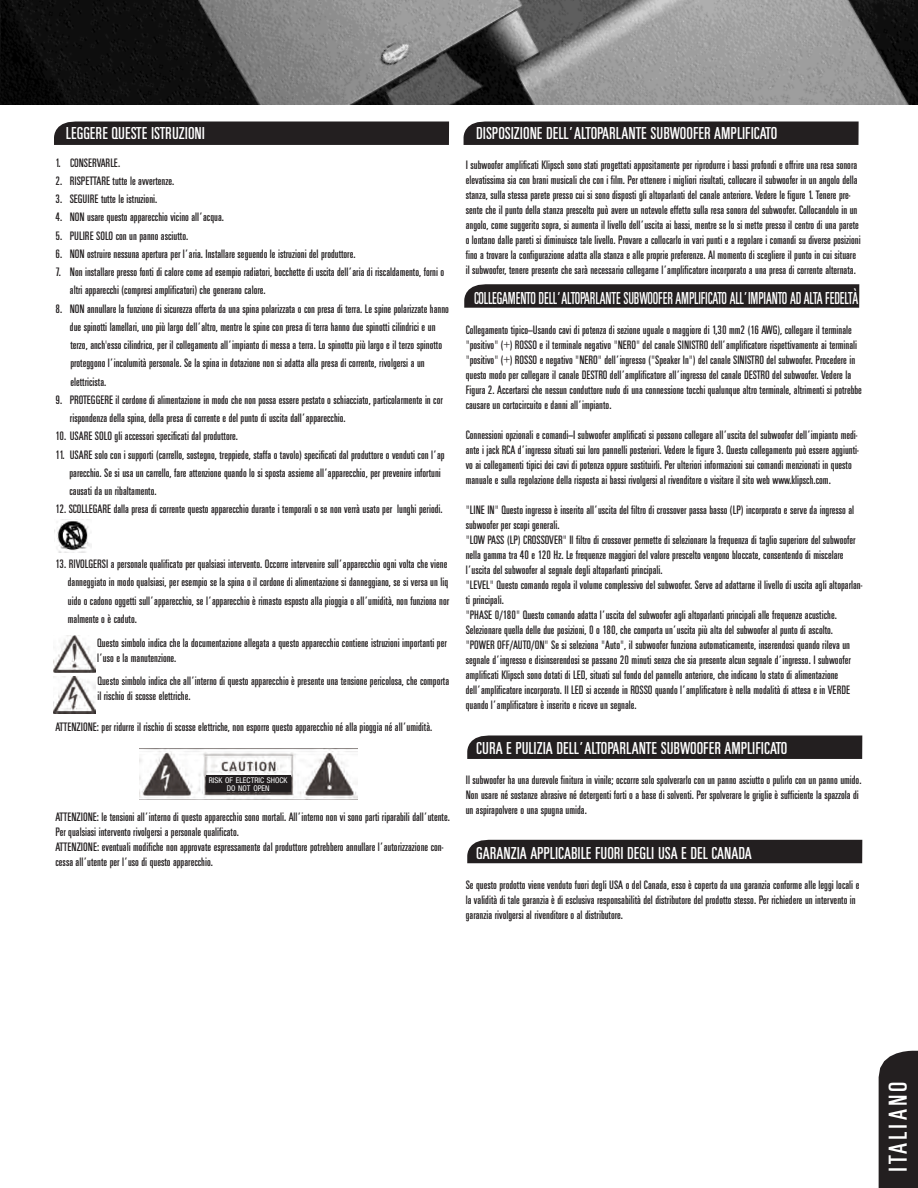
<style>
.page{position:relative;width:918px;height:1188px;background:#fff}
.page>*{position:absolute;margin:0;border:0;box-sizing:border-box;transform-origin:0 0}
.t1{font:27px "U59";letter-spacing:.115em;color:#fff}
.t2{font:18px "U59";color:#fff;scale:.95 1}
.t3{font:18px "U59";color:#fff;scale:.8 1}
.t4{font:12.75px/15px "U59";color:#231f20;scale:.95 1}
.t5{font:condensed 7.8px/7.5px "Helvetica Neue";color:#fff;text-align:center}
</style>
<div class="page">
<div style="left:54px;top:122px;width:395px;height:23px;background:#231f20"></div>
<div style="left:467px;top:840px;width:395px;height:23px;background:#231f20"></div>
<div style="left:464px;top:122px;width:395px;height:23px;background:#231f20"></div>
<div style="left:467px;top:736px;width:395px;height:23px;background:#231f20"></div>
<svg style="left:464px;top:284px;width:395px;height:24px;background:#292526"></svg>
<div style="left:879px;top:1051px;width:39px;height:137px;background:#231f20"></div>
<img style="left:1px;top:0;width:917px;height:104px">
<img style="left:54px;top:519px;width:37px;height:34px">
<svg style="left:53px;top:713px;width:43px;height:1px"></svg>
<img style="left:53px;top:676px;width:43px;height:37px">
<img style="left:53px;top:636px;width:43px;height:37px">
<svg style="left:139px;top:748px;width:219px;height:52px"></svg>
<img style="left:139px;top:749px;width:219px;height:50px">
<div style="left:206px;top:775px;width:84px;height:17px;background:#231f20"></div>
<h2 class="t2" style="left:66px;top:127px;width:148px">LEGGERE QUESTE ISTRUZIONI</h2>
<p class="t4" style="left:56px;top:156px;width:70px">1. CONSERVARLE.</p>
<p class="t4" style="left:56px;top:174px;width:126px">2. RISPETTARE tutte le avvertenze.</p>
<p class="t4" style="left:56px;top:193px;width:109px">3. SEGUIRE tutte le istruzioni.</p>
<p class="t4" style="left:56px;top:211px;width:179px">4. NON usare questo apparecchio vicino all’acqua.</p>
<p class="t4" style="left:56px;top:229px;width:141px">5. PULIRE SOLO con un panno asciutto.</p>
<p class="t4" style="left:56px;top:247px;width:317px">6. NON ostruire nessuna apertura per l’aria. Installare seguendo le istruzioni del produttore.</p>
<p class="t4" style="left:70px;top:264px;width:396px;line-height:18.3px;text-indent:-14px">7. Non installare presso fonti di calore come ad esempio radiatori, bocchette di uscita dell’aria di riscaldamento, forni o altri apparecchi (compresi amplificatori) che generano calore.</p>
<p class="t4" style="left:70px;top:300px;width:401px;line-height:18.3px;text-indent:-14px">8. NON annullare la funzione di sicurezza offerta da una spina polarizzata o con presa di terra. Le spine polarizzate hanno due spinotti lamellari, uno più largo dell’altro, mentre le spine con presa di terra hanno due spinotti cilindrici e un terzo, anch'esso cilindrico, per il collegamento all’impianto di messa a terra. Lo spinotto più largo e il terzo spinotto proteggono l’incolumità personale. Se la spina in dotazione non si adatta alla presa di corrente, rivolgersi a un elettricista.</p>
<p class="t4" style="left:70px;top:392px;width:394px;line-height:18.3px;text-indent:-14px">9. PROTEGGERE il cordone di alimentazione in modo che non possa essere pestato o schiacciato, particolarmente in cor rispondenza della spina, della presa di corrente e del punto di uscita dall’apparecchio.</p>
<p class="t4" style="left:56px;top:430px;width:194px">10. USARE SOLO gli accessori specificati dal produttore.</p>
<p class="t4" style="left:69px;top:446px;width:396px;line-height:18.3px;text-indent:-14px">11. USARE solo con i supporti (carrello, sostegno, treppiede, staffa o tavolo) specificati dal produttore o venduti con l’ap parecchio. Se si usa un carrello, fare attenzione quando lo si sposta assieme all’apparecchio, per prevenire infortuni causati da un ribaltamento.</p>
<p class="t4" style="left:56px;top:503px;width:409px">12. SCOLLEGARE dalla presa di corrente questo apparecchio durante i temporali o se non verrà usato per lunghi periodi.</p>
<p class="t4" style="left:68px;top:556px;width:403px;line-height:18.3px;text-indent:-12px">13. RIVOLGERSI a personale qualificato per qualsiasi intervento. Occorre intervenire sull’apparecchio ogni volta che viene danneggiato in modo qualsiasi, per esempio se la spina o il cordone di alimentazione si danneggiano, se si versa un liq uido o cadono oggetti sull’apparecchio, se l’apparecchio è rimasto esposto alla pioggia o all’umidità, non funziona nor malmente o è caduto.</p>
<p class="t4" style="left:97px;top:636px;width:370px">Questo simbolo indica che la documentazione allegata a questo apparecchio contiene istruzioni importanti per l’uso e la manutenzione.</p>
<p class="t4" style="left:97px;top:674px;width:372px">Questo simbolo indica che all’interno di questo apparecchio è presente una tensione pericolosa, che comporta il rischio di scosse elettriche.</p>
<p class="t4" style="left:56px;top:720px;width:398px">ATTENZIONE: per ridurre il rischio di scosse elettriche, non esporre questo apparecchio né alla pioggia né all’umidità.</p>
<p class="t5" style="left:209px;top:777px;width:80px">RISK OF ELECTRIC SHOCK<br>DO NOT OPEN</p>
<p class="t4" style="left:56px;top:810px;width:417px">ATTENZIONE: le tensioni all’interno di questo apparecchio sono mortali. All’interno non vi sono parti riparabili dall’utente.<br>Per qualsiasi intervento rivolgersi a personale qualificato.<br>ATTENZIONE: eventuali modifiche non approvate espressamente dal produttore potrebbero annullare l’autorizzazione con&shy;cessa all’utente per l’uso di questo apparecchio.</p>
<h2 class="t2" style="left:476px;top:127px;width:318px">DISPOSIZIONE DELL’ALTOPARLANTE SUBWOOFER AMPLIFICATO</h2>
<p class="t4" style="left:466px;top:159px;width:417px">I subwoofer amplificati Klipsch sono stati progettati appositamente per riprodurre i bassi profondi e offrire una resa sonora elevatissima sia con brani musicali che con i film. Per ottenere i migliori risultati, collocare il subwoofer in un angolo della stanza, sulla stessa parete presso cui si sono disposti gli altoparlanti del canale anteriore. Vedere le figure 1. Tenere pre&shy;sente che il punto della stanza prescelto può avere un notevole effetto sulla resa sonora del subwoofer. Collocandolo in un angolo, come suggerito sopra, si aumenta il livello dell’uscita ai bassi, mentre se lo si mette presso il centro di una parete o lontano dalle pareti si diminuisce tale livello. Provare a collocarlo in vari punti e a regolare i comandi su diverse posizioni fino a trovare la configurazione adatta alla stanza e alle proprie preferenze. Al momento di scegliere il punto in cui situare il subwoofer, tenere presente che sarà necessario collegarne l’amplificatore incorporato a una presa di corrente alternata.</p>
<h2 class="t3" style="left:474px;top:292px;width:482px">COLLEGAMENTO DELL’ALTOPARLANTE SUBWOOFER AMPLIFICATO ALL’IMPIANTO AD ALTA FEDELTÀ</h2>
<p class="t4" style="left:466px;top:324px;width:419px">Collegamento tipico—Usando cavi di potenza di sezione uguale o maggiore di 1,30 mm2 (16 AWG), collegare il terminale "positivo" (+) ROSSO e il terminale negativo "NERO" del canale SINISTRO dell’amplificatore rispettivamente ai terminali "positivo" (+) ROSSO e negativo "NERO" dell’ingresso ("Speaker In") del canale SINISTRO del subwoofer. Procedere in questo modo per collegare il canale DESTRO dell’amplificatore all’ingresso del canale DESTRO del subwoofer. Vedere la Figura 2. Accertarsi che nessun conduttore nudo di una connessione tocchi qualunque altro terminale, altrimenti si potrebbe causare un cortocircuito e danni all’impianto.</p>
<p class="t4" style="left:466px;top:429px;width:415px">Connessioni opzionali e comandi—I subwoofer amplificati si possono collegare all’uscita del subwoofer dell’impianto medi&shy;ante i jack RCA d’ingresso situati sui loro pannelli posteriori. Vedere le figure 3. Questo collegamento può essere aggiunti&shy;vo ai collegamenti tipici dei cavi di potenza oppure sostituirli. Per ulteriori informazioni sui comandi menzionati in questo manuale e sulla regolazione della risposta ai bassi rivolgersi al rivenditore o visitare il sito web www.klipsch.com.</p>
<p class="t4" style="left:466px;top:504px;width:419px">"LINE IN" Questo ingresso è inserito all’uscita del filtro di crossover passa basso (LP) incorporato e serve da ingresso al subwoofer per scopi generali.<br>"LOW PASS (LP) CROSSOVER" Il filtro di crossover permette di selezionare la frequenza di taglio superiore del subwoofer nella gamma tra 40 e 120 Hz. Le frequenze maggiori del valore prescelto vengono bloccate, consentendo di miscelare l’uscita del subwoofer al segnale degli altoparlanti principali.<br>"LEVEL" Questo comando regola il volume complessivo del subwoofer. Serve ad adattarne il livello di uscita agli altoparlan&shy;ti principali.<br>"PHASE 0/180" Questo comando adatta l’uscita del subwoofer agli altoparlanti principali alle frequenze acustiche.<br>Selezionare quella delle due posizioni, 0 o 180, che comporta un’uscita più alta del subwoofer al punto di ascolto. "POWER OFF/AUTO/ON" Se si seleziona "Auto", il subwoofer funziona automaticamente, inserendosi quando rileva un segnale d’ingresso e disinserendosi se passano 20 minuti senza che sia presente alcun segnale d’ingresso. I subwoofer amplificati Klipsch sono dotati di LED, situati sul fondo del pannello anteriore, che indicano lo stato di alimentazione dell’amplificatore incorporato. Il LED si accende in ROSSO quando l’amplificatore è nella modalità di attesa e in VERDE quando l’amplificatore è inserito e riceve un segnale.</p>
<h2 class="t2" style="left:476px;top:742px;width:329px">CURA E PULIZIA DELL’ALTOPARLANTE SUBWOOFER AMPLIFICATO</h2>
<p class="t4" style="left:466px;top:774px;width:418px">Il subwoofer ha una durevole finitura in vinile; occorre solo spolverarlo con un panno asciutto o pulirlo con un panno umido.<br>Non usare né sostanze abrasive né detergenti forti o a base di solventi. Per spolverare le griglie è sufficiente la spazzola di un aspirapolvere o una spugna umida.</p>
<h2 class="t2" style="left:476px;top:847px;width:291px">GARANZIA APPLICABILE FUORI DEGLI USA E DEL CANADA</h2>
<p class="t4" style="left:466px;top:879px;width:416px">Se questo prodotto viene venduto fuori degli USA o del Canada, esso è coperto da una garanzia conforme alle leggi locali e la validità di tale garanzia è di esclusiva responsabilità del distributore del prodotto stesso. Per richiedere un intervento in garanzia rivolgersi al rivenditore o al distributore.</p>
<h1 class="t1" style="left:889px;top:1172px;width:92px;rotate:-90deg">ITALIANO</h1>
</div>
